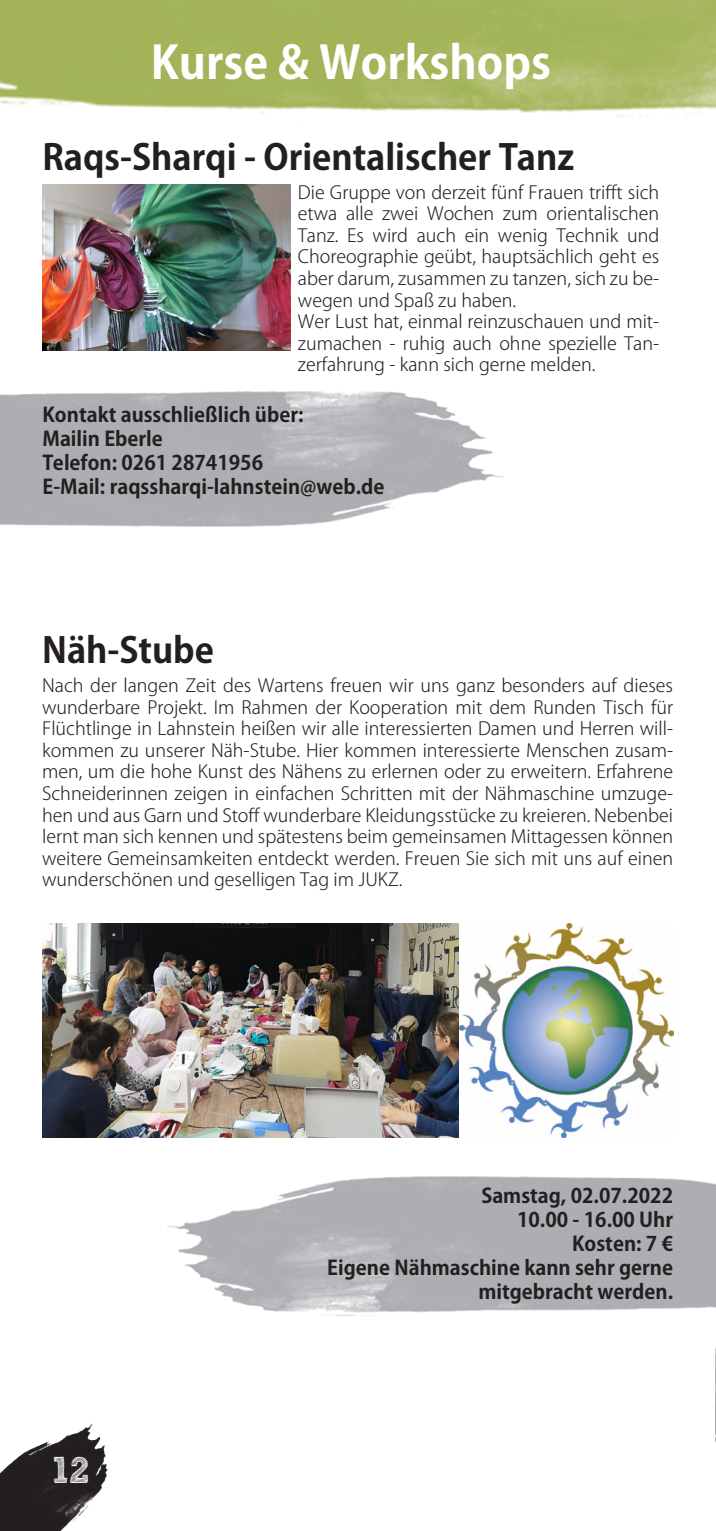
<style>
.page{position:relative;width:716px;height:1531px;background:#fff}
.page>*{position:absolute;margin:0;border:0;box-sizing:border-box;transform-origin:0 0}
.t1{font:700 45px "Koz Go Pr 6 N";color:#fff}
.t2{font:37.5px "Sketch Rockwell";color:#fff}
.t3{font:700 35px "Koz Go Pr 6 N";color:#231f20}
.t4{font:700 20px "Koz Go Pr 6 N";color:#231f20}
.t5{font:300 18px/21.5px "Koz Go Pr 6 N";color:#231f20;text-align:justify}
</style>
<div class="page">
<img style="left:715px;top:1346px;width:1px;height:96px">
<img style="left:0;top:0;width:716px;height:117px">
<img style="left:0;top:391px;width:503px;height:136px">
<img style="left:42px;top:184px;width:249px;height:166px">
<img style="left:0;top:1424px;width:107px;height:107px">
<img style="left:167px;top:1176px;width:548px;height:140px">
<img style="left:42px;top:923px;width:631px;height:214px">
<p class="t1" style="left:151px;top:37px;width:402px">Kurse &amp; Workshops</p>
<p class="t3" style="left:42px;top:137px;width:533px">Raqs-Sharqi - Orientalischer Tanz</p>
<p class="t5" style="left:298px;top:182px;width:363px">Die Gruppe von derzeit fünf Frauen trifft sich etwa alle zwei Wochen zum orientalischen Tanz. Es wird auch ein wenig Technik und Choreographie geübt, hauptsächlich geht es aber darum, zusammen zu tanzen, sich zu be&shy;wegen und Spaß zu haben.</p>
<p class="t5" style="left:298px;top:311px;width:363px">Wer Lust hat, einmal reinzuschauen und mit&shy;zumachen - ruhig auch ohne spezielle Tan&shy;zerfahrung - kann sich gerne melden.</p>
<p class="t4" style="left:43px;top:403px;width:262px">Kontakt ausschließlich über:</p>
<p class="t4" style="left:43px;top:427px;width:122px">Mailin Eberle</p>
<p class="t4" style="left:43px;top:451px;width:222px">Telefon: 0261 28741956</p>
<p class="t4" style="left:43px;top:475px;width:343px">E-Mail: raqssharqi-lahnstein@web.de</p>
<p class="t3" style="left:42px;top:631px;width:173px">Näh-Stube</p>
<p class="t5" style="left:42px;top:675px;width:632px">Nach der langen Zeit des Wartens freuen wir uns ganz besonders auf dieses wunderbare Projekt. Im Rahmen der Kooperation mit dem Runden Tisch für Flüchtlinge in Lahnstein heißen wir alle interessierten Damen und Herren will&shy;kommen zu unserer Näh-Stube. Hier kommen interessierte Menschen zusam&shy;men, um die hohe Kunst des Nähens zu erlernen oder zu erweitern. Erfahrene Schneiderinnen zeigen in einfachen Schritten mit der Nähmaschine umzuge&shy;hen und aus Garn und Stoff wunderbare Kleidungsstücke zu kreieren. Nebenbei lernt man sich kennen und spätestens beim gemeinsamen Mittagessen können weitere Gemeinsamkeiten entdeckt werden. Freuen Sie sich mit uns auf einen wunderschönen und geselligen Tag im JUKZ.</p>
<p class="t2" style="left:53px;top:1449px;width:38px">12</p>
<p class="t4" style="left:481px;top:1184px;width:193px">Samstag, 02.07.2022</p>
<p class="t4" style="left:517px;top:1208px;width:158px">10.00 - 16.00 Uhr</p>
<p class="t4" style="left:572px;top:1232px;width:102px">Kosten: 7 €</p>
<p class="t4" style="left:327px;top:1256px;width:347px">Eigene Nähmaschine kann sehr gerne</p>
<p class="t4" style="left:478px;top:1280px;width:196px">mitgebracht werden.</p>
</div>
